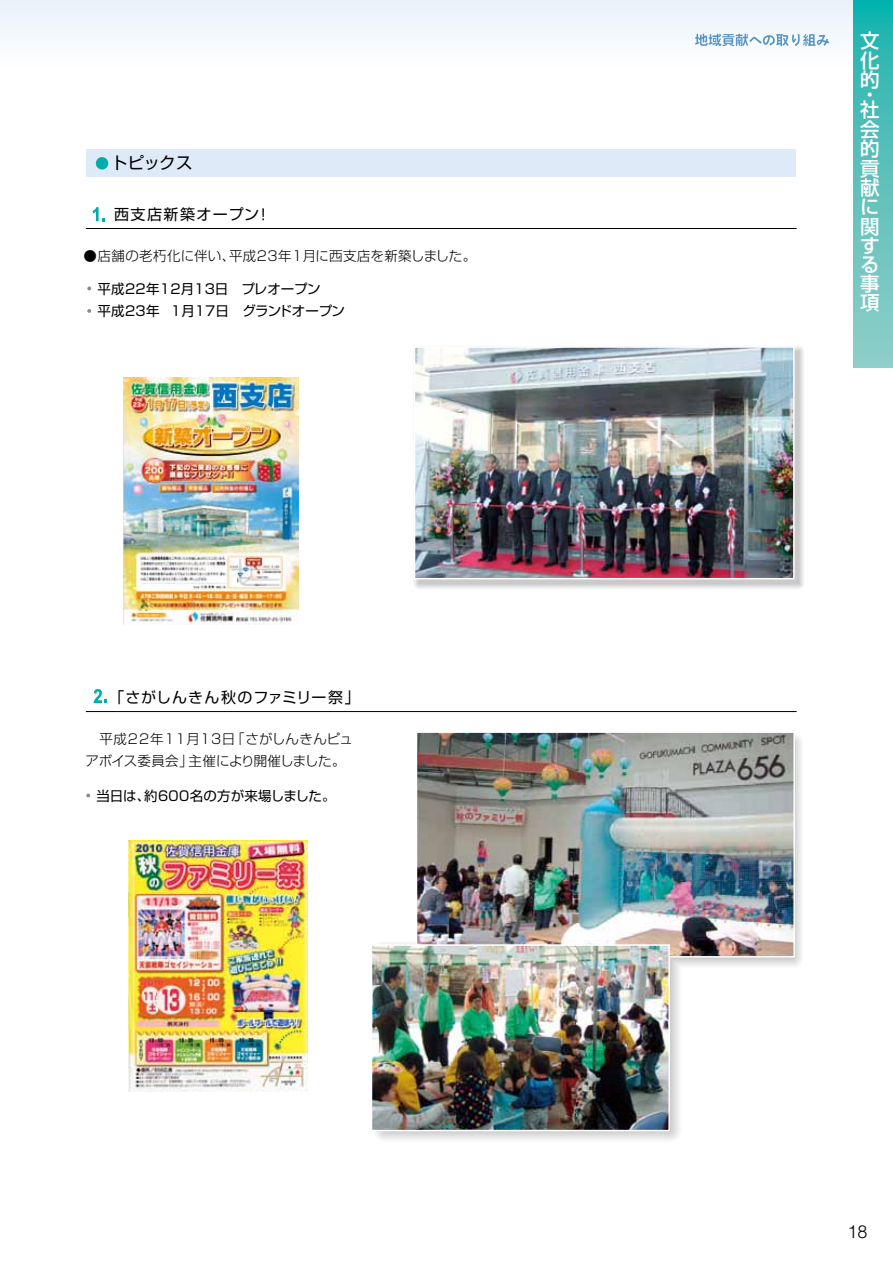
<style>
.page{position:relative;width:893px;height:1263px;background:#fff}
.page>*{position:absolute;margin:0;border:0;box-sizing:border-box;transform-origin:0 0}
.t1{font:500 19.5px/19.2px "Shin Go";color:#fff;text-align:justify}
.t2{font:300 18px "Helvetica";color:#000}
.t3{font:16.5px "Shin Go";letter-spacing:-.01em;color:#000}
.t4{font:15px "Shin Go";letter-spacing:.055em;color:#000}
.t5{font:15px "Shin Go";letter-spacing:.08em;color:#000}
.t6{font:300 13.5px/22.5px "Shin Go";letter-spacing:.03em;color:#000}
.t7{font:13.5px/22.5px "Shin Go";letter-spacing:.01em;color:#000}
.s1{color:#898989}
</style>
<div class="page">
<img style="left:0;top:0;width:893px;height:1140px">
<div style="left:419px;top:351px;width:380px;height:233px;background:linear-gradient(to right,#d6d6d7,#d6d6d6);border:1px solid #cacacb"></div>
<div style="left:86px;top:149px;width:710px;height:27px;background:#dfeaf8"></div>
<div style="left:96px;top:157px;width:12px;height:13px;background:#00ada8;border-radius:50%"></div>
<svg style="left:93px;top:207px;width:12px;height:14px"></svg>
<svg style="left:87px;top:287px;width:4px;height:3px"></svg>
<svg style="left:87px;top:309px;width:4px;height:4px"></svg>
<hr style="left:86px;top:228px;width:711px;height:1px;background:#000">
<img style="left:416px;top:348px;width:377px;height:229px">
<div style="left:414px;top:346px;width:381px;height:233px;border:1px solid #fff"></div>
<img style="left:124px;top:378px;width:174px;height:246px">
<svg style="left:86px;top:794px;width:4px;height:3px"></svg>
<hr style="left:86px;top:711px;width:711px;height:1px;background:#000">
<img style="left:128px;top:840px;width:180px;height:251px">
<p class="t3" style="left:111px;top:152px;width:83px">トピックス</p>
<p class="t5" style="left:114px;top:204px;width:158px">西支店新築オープン！</p>
<p class="t6" style="left:84px;top:244px;width:394px">●店舗の老朽化に伴い、平成23年1月に西支店を新築しました。</p>
<p class="t7" style="left:83px;top:276px;width:264px"><span class="s1">・</span>平成22年12月13日　プレオープン<br><span class="s1">・</span>平成23年　1月17日 グランドオープン</p>
<p class="t4" style="left:109px;top:687px;width:252px">「さがしんきん秋のファミリー祭」</p>
<p class="t6" style="left:86px;top:727px;width:269px;text-indent:14px">平成22年11月13日「さがしんきんピュアボイス委員会」主催により開催しました。</p>
<p class="t7" style="left:82px;top:783px;width:256px"><span class="s1">・</span> 当日は、約600名の方が来場しました。</p>
<h1 class="t1" style="left:860px;top:30px;width:21px">文化的</h1>
<h1 class="t1" style="left:860px;top:86px;width:21px;line-height:15.1px">・社</h1>
<h1 class="t1" style="left:860px;top:119px;width:21px">会的貢献に関する事項</h1>
<h2 class="t2" style="left:847px;top:1220px;width:22px">18</h2>
</div>
